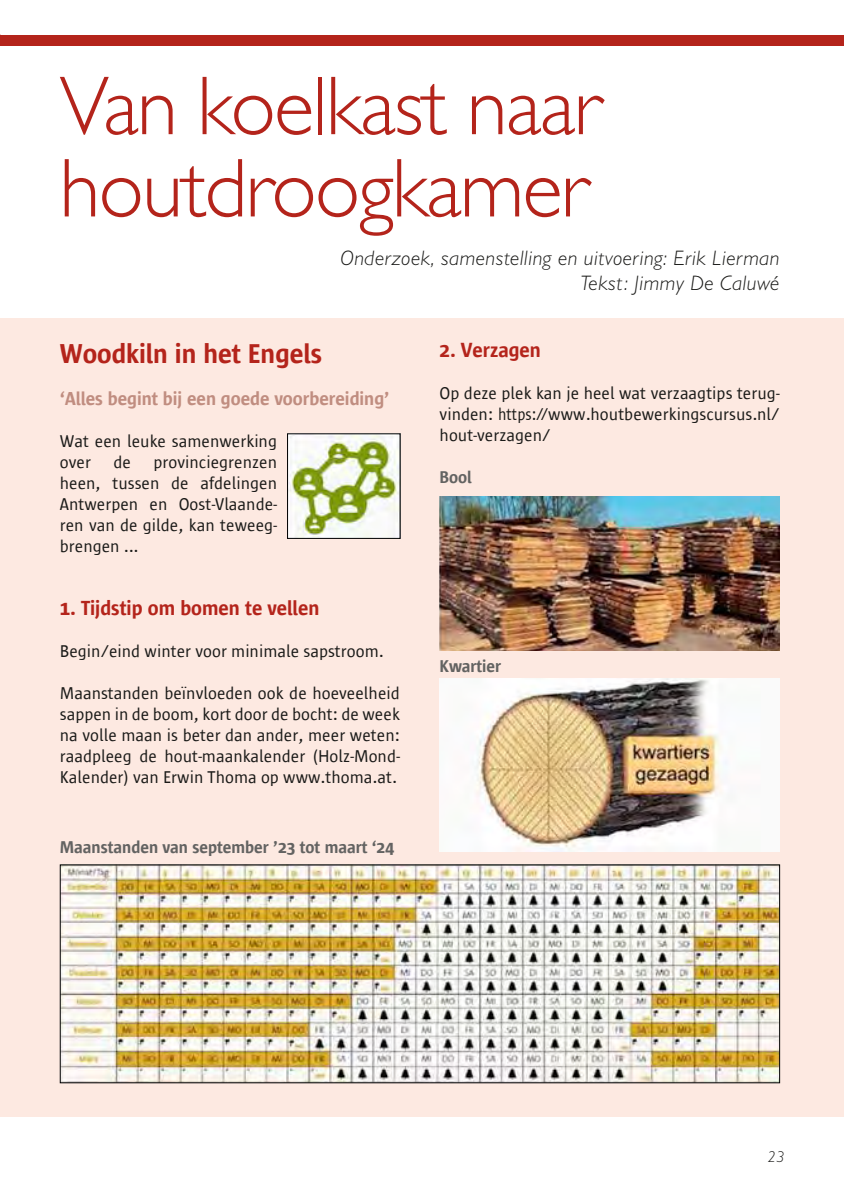
<style>
.page{position:relative;width:844px;height:1191px;background:#fff}
.page>*{position:absolute;margin:0;border:0;box-sizing:border-box;transform-origin:0 0}
.t1{font:300 84px/82.2px "Gill Sans One";letter-spacing:-.02em;color:#b4241b}
.t2{font:600 28px "Sun Sans";color:#b4241b}
.t3{font:italic 300 21px/24.5px "Gill Sans MT Pro";letter-spacing:.03em;color:#1a1a18;text-align:right}
.t4{font:600 21px "Sun Sans";color:#b4241b}
.t5{font:600 19.25px "Sun Sans";color:#c08d80}
.t6{font:17.5px/21px "Sun Sans";color:#1a1a18;text-align:justify}
.t7{font:600 17.5px "Sun Sans";color:#636362}
.t8{font:italic 300 15.75px "Gill Sans MT Pro";color:#1a1a18}
</style>
<div class="page">
<div style="left:0;top:35px;width:843px;height:11px;background:#b4241b"></div>
<div style="left:0;top:317px;width:843px;height:799px;background:#fde9e1"></div>
<img style="left:289px;top:435px;width:109px;height:102px">
<div style="left:287px;top:433px;width:113px;height:106px;border:1px solid #050506"></div>
<img style="left:62px;top:866px;width:715px;height:215px">
<img style="left:439px;top:497px;width:340px;height:153px">
<img style="left:439px;top:678px;width:340px;height:173px">
<h1 class="t1" style="left:60px;top:65px;width:543px">Van koelkast naar houtdroogkamer</h1>
<p class="t3" style="left:340px;top:246px;width:440px">Onderzoek, samenstelling en uitvoering: Erik Lierman<br>Tekst: Jimmy De Caluwé</p>
<h2 class="t2" style="left:60px;top:339px;width:264px">Woodkiln in het Engels</h2>
<p class="t5" style="left:60px;top:388px;width:331px">‘Alles begint bij een goede voorbereiding’</p>
<p class="t6" style="left:60px;top:431px;width:219px">Wat een leuke samenwerking over</p>
<p class="t6" style="left:60px;top:452px;width:219px;text-indent:94px">provinciegrenzen heen, tussen de afdelingen Antwerpen en Oost-Vlaande&shy;ren van de gilde, kan teweeg&shy;brengen ...</p>
<p class="t6" style="left:113px;top:452px;width:19px">de</p>
<p class="t4" style="left:60px;top:597px;width:261px">1. Tijdstip om bomen te vellen</p>
<p class="t6" style="left:60px;top:641px;width:325px">Begin/eind winter voor minimale sapstroom.</p>
<p class="t6" style="left:60px;top:683px;width:341px">Maanstanden beïnvloeden ook de hoeveelheid sappen in de boom, kort door de bocht: de week na volle maan is beter dan ander, meer weten: raadpleeg de hout-maankalender (Holz-Mond-Kalender) van Erwin Thoma op www.thoma.at.</p>
<p class="t7" style="left:60px;top:838px;width:336px">Maanstanden van september ’23 tot maart ‘24</p>
<p class="t4" style="left:439px;top:339px;width:103px">2. Verzagen</p>
<p class="t6" style="left:439px;top:383px;width:341px">Op deze plek kan je heel wat verzaagtips terug&shy;vinden: https://www.houtbewerkingscursus.nl/ hout-verzagen/</p>
<p class="t7" style="left:439px;top:468px;width:34px">Bool</p>
<p class="t7" style="left:439px;top:657px;width:63px">Kwartier</p>
<p class="t8" style="left:767px;top:1147px;width:19px">23</p>
</div>
